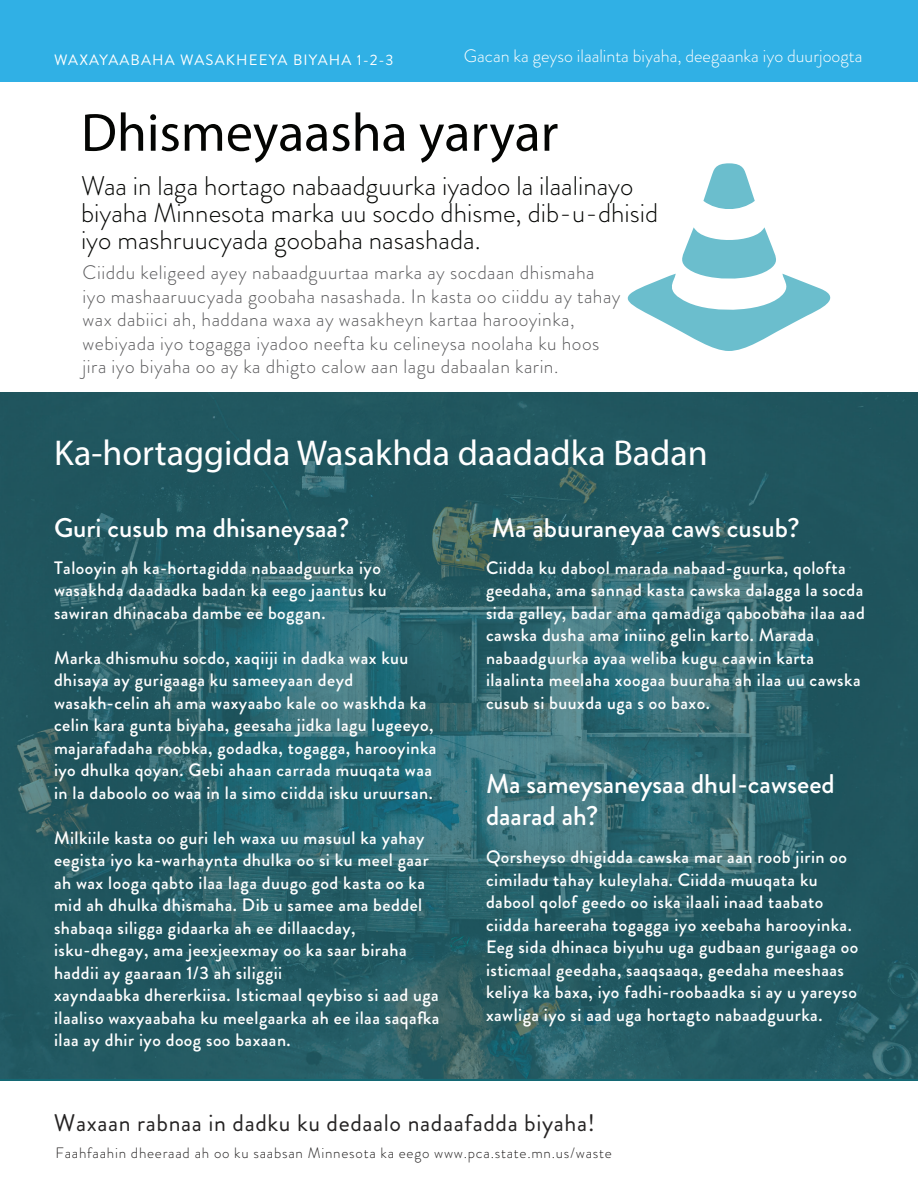
<style>
.page{position:relative;width:918px;height:1188px;background:#fff}
.page>*{position:absolute;margin:0;border:0;box-sizing:border-box;transform-origin:0 0}
.t1{font:700 54px "Neutra Text";color:#040503}
.t2{font:600 36px "Neutra Text";color:#fff}
.t3{font:300 27px/27px "Brandon Grotesque";color:#040503}
.t4{font:500 27px/32.4px "Brandon Grotesque";color:#fff}
.t5{font:24px "Brandon Grotesque";letter-spacing:.025em;color:#252323}
.t6{font:300 19.5px/23.4px "Brandon Grotesque";letter-spacing:.025em;color:#59595b}
.t7{font:500 18px/22.5px "Brandon Grotesque";letter-spacing:.025em;color:#fff}
.t8{font:300 18px "Brandon Grotesque";color:#fff}
.t9{font:300 15px "Brandon Grotesque";letter-spacing:.05em;color:#252323}
.t10{font:15px "Brandon Grotesque";letter-spacing:.075em;color:#fff}
</style>
<div class="page">
<div style="left:0;top:1px;width:918px;height:81px;background:#30b0e5"></div>
<svg style="left:627px;top:227px;width:204px;height:124px"></svg>
<svg style="left:703px;top:163px;width:52px;height:46px"></svg>
<img style="left:0;top:392px;width:918px;height:686px">
<p class="t10" style="left:54px;top:52px;width:341px">WAXAYAABAHA WASAKHEEYA BIYAHA 1-2-3</p>
<p class="t8" style="left:464px;top:49px;width:400px">Gacan ka geyso ilaalinta biyaha, deegaanka iyo duurjoogta</p>
<h1 class="t1" style="left:81px;top:101px;width:479px">Dhismeyaasha yaryar</h1>
<h3 class="t3" style="left:81px;top:175px;width:579px">Waa in laga hortago nabaadguurka iyadoo la ilaalinayo biyaha Minnesota marka uu socdo dhisme, dib-u-dhisid iyo mashruucyada goobaha nasashada.</h3>
<p class="t6" style="left:83px;top:263px;width:539px">Ciiddu keligeed ayey nabaadguurtaa marka ay socdaan dhismaha iyo mashaaruucyada goobaha nasashada. In kasta oo ciiddu ay tahay wax dabiici ah, haddana waxa ay wasakheyn kartaa harooyinka, webiyada iyo togagga iyadoo neefta ku celineysa noolaha ku hoos jira iyo biyaha oo ay ka dhigto calow aan lagu dabaalan karin.</p>
<h2 class="t2" style="left:54px;top:439px;width:655px">Ka-hortaggidda Wasakhda daadadka Badan</h2>
<h3 class="t4" style="left:54px;top:514px;width:297px">Guri cusub ma dhisaneysaa?</h3>
<p class="t7" style="left:54px;top:558px;width:334px">Talooyin ah ka-hortagidda nabaadguurka iyo wasakhda daadadka badan ka eego jaantus ku sawiran dhinacaba dambe ee boggan.</p>
<p class="t7" style="left:54px;top:648px;width:384px">Marka dhismuhu socdo, xaqiiji in dadka wax kuu dhisaya ay gurigaaga ku sameeyaan deyd wasakh-celin ah ama waxyaabo kale oo waskhda ka celin kara gunta biyaha, geesaha jidka lagu lugeeyo, majarafadaha roobka, godadka, togagga, harooyinka iyo dhulka qoyan. Gebi ahaan carrada muuqata waa in la daboolo oo waa in la simo ciidda isku uruursan.</p>
<p class="t7" style="left:54px;top:828px;width:387px">Milkiile kasta oo guri leh waxa uu masuul ka yahay eegista iyo ka-warhaynta dhulka oo si ku meel gaar ah wax looga qabto ilaa laga duugo god kasta oo ka mid ah dhulka dhismaha. Dib u samee ama beddel shabaqa siligga gidaarka ah ee dillaacday, isku-dhegay, ama jeexjeexmay oo ka saar biraha haddii ay gaaraan 1/3 ah siliggii<br>xayndaabka dhererkiisa. Isticmaal qeybiso si aad uga ilaaliso waxyaabaha ku meelgaarka ah ee ilaa saqafka ilaa ay dhir iyo doog soo baxaan.</p>
<h3 class="t4" style="left:492px;top:514px;width:309px">Ma abuuraneyaa caws cusub?</h3>
<p class="t7" style="left:486px;top:558px;width:380px">Ciidda ku dabool marada nabaad-guurka, qolofta geedaha, ama sannad kasta cawska dalagga la socda sida galley, badar ama qamadiga qaboobaha ilaa aad cawska dusha ama iniino gelin karto. Marada nabaadguurka ayaa weliba kugu caawin karta ilaalinta meelaha xoogaa buuraha ah ilaa uu cawska cusub si buuxda uga s oo baxo.</p>
<h3 class="t4" style="left:486px;top:770px;width:350px">Ma sameysaneysaa dhul-cawseed daarad ah?</h3>
<p class="t7" style="left:486px;top:848px;width:374px">Qorsheyso dhigidda cawska mar aan roob jirin oo cimiladu tahay kuleylaha. Ciidda muuqata ku dabool qolof geedo oo iska ilaali inaad taabato ciidda hareeraha togagga iyo xeebaha harooyinka.<br>Eeg sida dhinaca biyuhu uga gudbaan gurigaaga oo isticmaal geedaha, saaqsaaqa, geedaha meeshaas keliya ka baxa, iyo fadhi-roobaadka si ay u yareyso xawliga iyo si aad uga hortagto nabaadguurka.</p>
<h3 class="t5" style="left:54px;top:1108px;width:542px">Waxaan rabnaa in dadku ku dedaalo nadaafadda biyaha!</h3>
<p class="t9" style="left:55px;top:1147px;width:558px">Faahfaahin dheeraad ah oo ku saabsan Minnesota ka eego www.pca.state.mn.us/waste</p>
</div>
